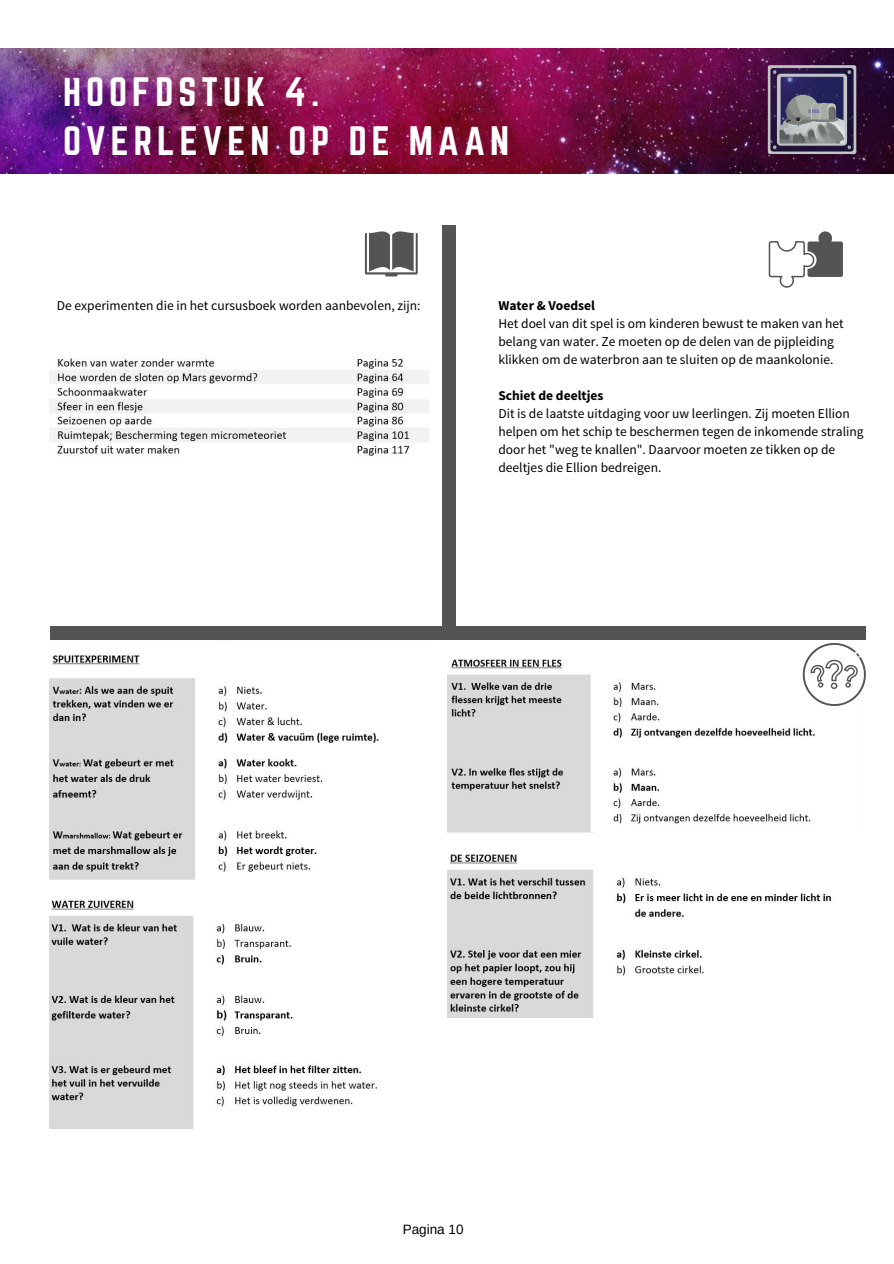
<style>
.page{position:relative;width:894px;height:1264px;background:#fff}
.page>*{position:absolute;margin:0;border:0;box-sizing:border-box;transform-origin:0 0}
.t1{font:36px/49.3px "Norwester";letter-spacing:.14em;color:#fff}
.t2{font:13.5px/18px "Source Sans Pro";color:#000}
.t3{font:700 13.5px "Source Sans Pro";color:#000}
.t4{font:13.5px "Arimo";color:#000}
</style>
<div class="page">
<img style="left:0;top:48px;width:893px;height:125px">
<div style="left:50px;top:626px;width:815px;height:14px;background:#545454"></div>
<div style="left:442px;top:226px;width:14px;height:404px;background:#545454"></div>
<svg style="left:365px;top:231px;width:52px;height:45px"></svg>
<svg style="left:768px;top:231px;width:74px;height:57px"></svg>
<img style="left:755px;top:65px;width:101px;height:95px">
<img style="left:50px;top:654px;width:329px;height:226px">
<img style="left:50px;top:899px;width:327px;height:228px">
<img style="left:447px;top:659px;width:368px;height:173px">
<svg style="left:802px;top:643px;width:63px;height:63px"></svg>
<img style="left:447px;top:832px;width:384px;height:185px">
<img style="left:50px;top:357px;width:378px;height:99px">
<h1 class="t1" style="left:63px;top:69px;width:447px">HOOFDSTUK 4.<br>OVERLEVEN OP DE MAAN</h1>
<p class="t2" style="left:57px;top:296px;width:365px">De experimenten die in het cursusboek worden aanbevolen, zijn:</p>
<p class="t3" style="left:498px;top:296px;width:98px">Water &amp; Voedsel</p>
<p class="t2" style="left:498px;top:314px;width:347px">Het doel van dit spel is om kinderen bewust te maken van het belang van water. Ze moeten op de delen van de pijpleiding klikken om de waterbron aan te sluiten op de maankolonie.</p>
<p class="t3" style="left:498px;top:386px;width:107px">Schiet de deeltjes</p>
<p class="t2" style="left:498px;top:404px;width:367px">Dit is de laatste uitdaging voor uw leerlingen. Zij moeten Ellion helpen om het schip te beschermen tegen de inkomende straling door het "weg te knallen". Daarvoor moeten ze tikken op de deeltjes die Ellion bedreigen.</p>
<p class="t4" style="left:402px;top:1221px;width:62px">Pagina 10</p>
</div>
